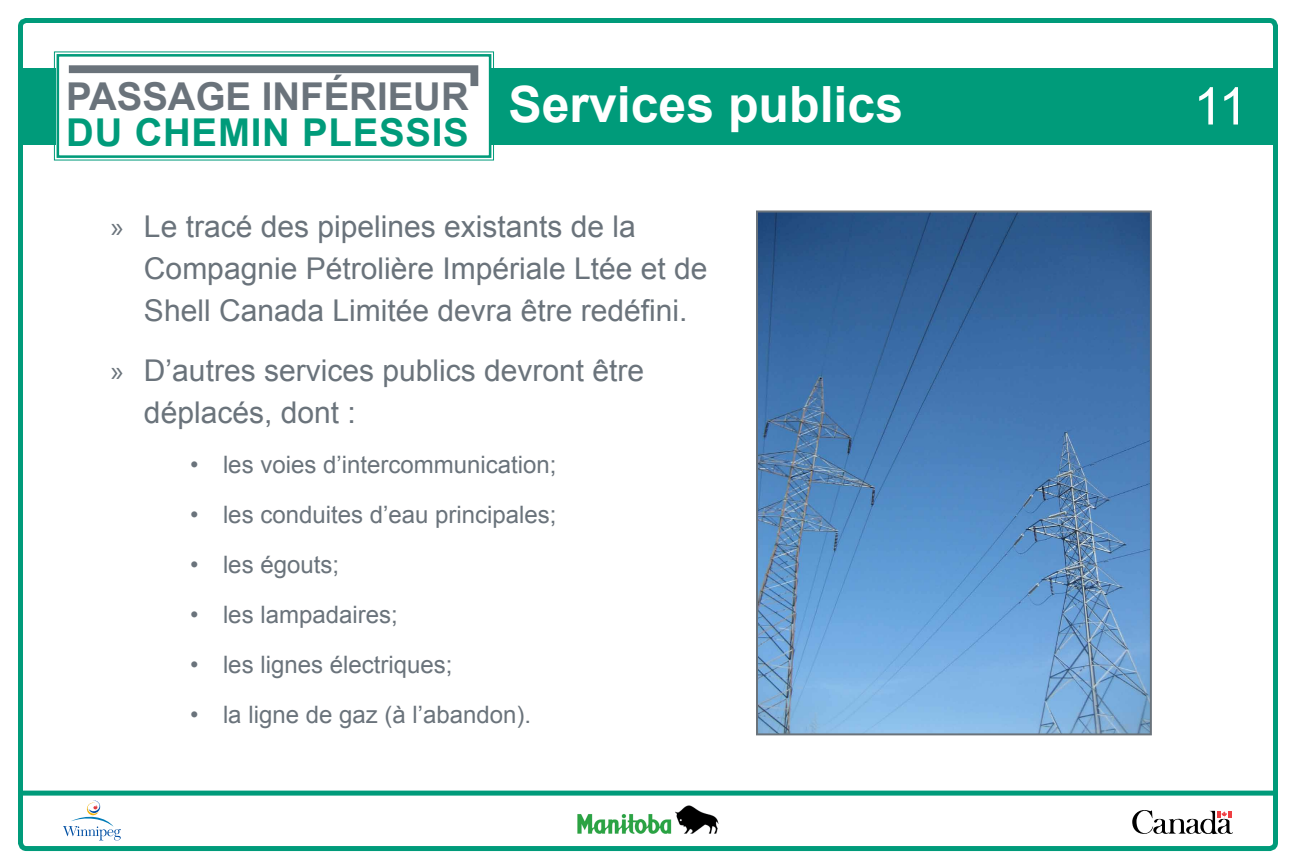
<style>
.page{position:relative;width:1296px;height:864px;background:#fff}
.page>*{position:absolute;margin:0;border:0;box-sizing:border-box;transform-origin:0 0}
.t1{font:52px "Arial";color:#fff}
.t2{font:700 38.4px "Arial";color:#6a737b}
.t3{font:700 38.4px "Arial";letter-spacing:.02em;color:#009b7a}
.t4{font:30px/42px "Arial";color:#6a737b}
.t5{font:24px "Arial";color:#6a737b}
.s1{font-size:50px;color:#fff}
.s2{font-family:"Myriad Pro"}
</style>
<div class="page">
<svg style="left:1132px;top:810px;width:101px;height:24px"></svg>
<svg style="left:63px;top:801px;width:58px;height:39px"></svg>
<img style="left:578px;top:806px;width:140px;height:27px">
<div style="left:18px;top:18px;width:1260px;height:833px;border:5px solid #009b7a;border-radius:6px"></div>
<div style="left:18px;top:791px;width:1256px;height:5px;background:#009b7a"></div>
<div style="left:18px;top:69px;width:1260px;height:76px;background:#009b7a"></div>
<svg style="left:54px;top:51px;width:440px;height:110px"></svg>
<div style="left:57px;top:54px;width:434px;height:104px;border:3px solid #009b7a"></div>
<svg style="left:61px;top:61px;width:421px;height:33px;background:#dbdddf"></svg>
<img style="left:759px;top:213px;width:390px;height:519px">
<div style="left:756px;top:210px;width:396px;height:525px;border:2px solid #6a737b"></div>
<p class="t2" style="left:66px;top:71px;width:838px">PASSAGE INFÉRIEUR <span class="s1">SERVICES PUBLICS</span></p>
<p class="t3" style="left:66px;top:107px;width:400px">DU CHEMIN PLESSIS</p>
<p class="t4" style="left:144px;top:205px;width:565px;text-indent:-33px"><span class="s2">»</span> Le tracé des pipelines existants de la<br>Compagnie Pétrolière Impériale Ltée et de<br>Shell Canada Limitée devra être redéfini.</p>
<p class="t4" style="left:144px;top:349px;width:502px;text-indent:-33px"><span class="s2">»</span> D’autres services publics devront être déplacés, dont :</p>
<p class="t5" style="left:190px;top:448px;width:368px">• les voies d’intercommunication;</p>
<p class="t5" style="left:190px;top:498px;width:368px">• les conduites d’eau principales;</p>
<p class="t5" style="left:190px;top:548px;width:151px">• les égouts;</p>
<p class="t5" style="left:190px;top:598px;width:209px">• les lampadaires;</p>
<p class="t5" style="left:190px;top:648px;width:264px">• les lignes électriques;</p>
<p class="t5" style="left:190px;top:698px;width:343px">• la ligne de gaz (à l’abandon).</p>
<h1 class="t1" style="left:1194px;top:72px;width:55px">11</h1>
</div>
